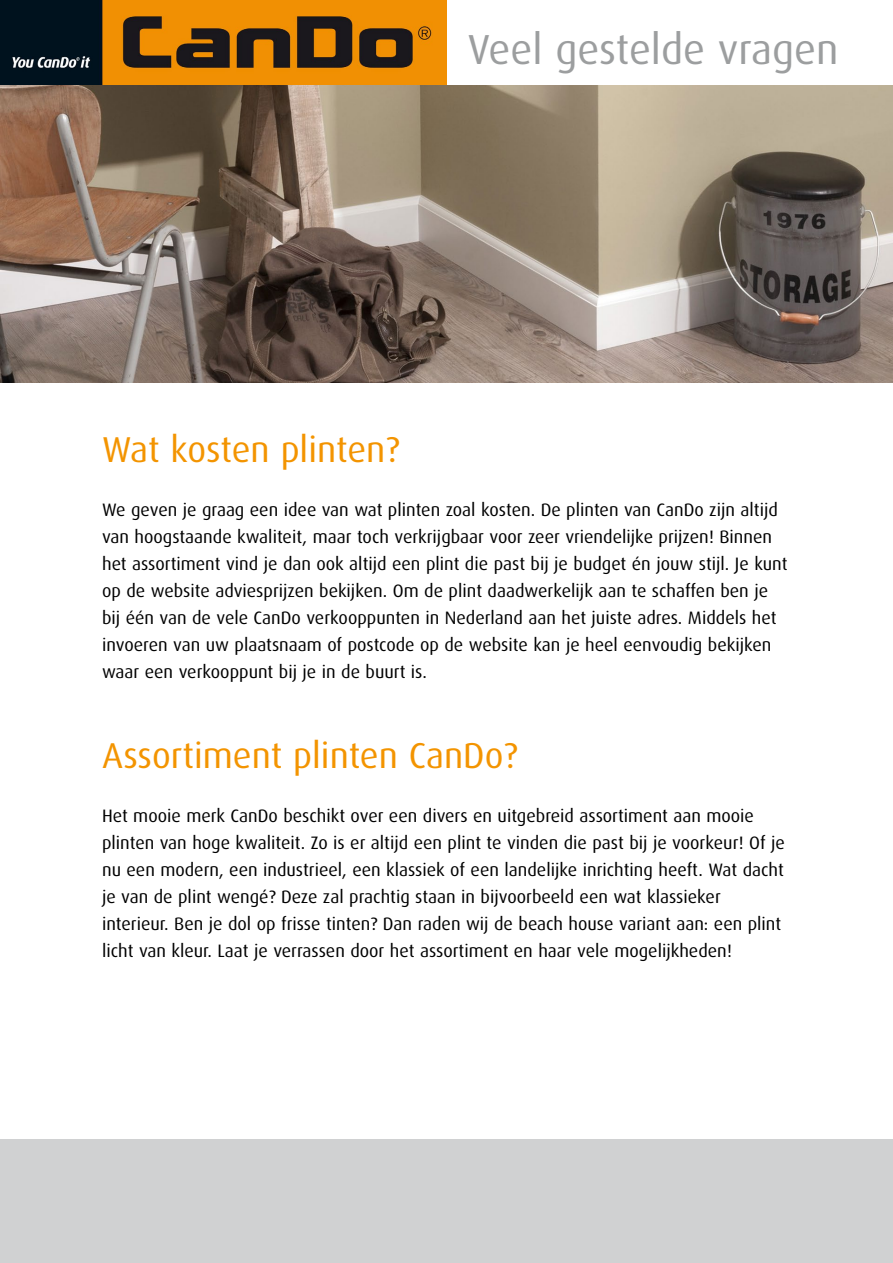
<style>
.page{position:relative;width:893px;height:1263px;background:#fff}
.page>*{position:absolute;margin:0;border:0;box-sizing:border-box;transform-origin:0 0}
.t1{font:42px "Dax";color:#9c9e9f}
.t2{font:36px "Dax";color:#f39400}
.t3{font:18px/27px "Dax";color:#000}
</style>
<div class="page">
<img style="left:0;top:0;width:446px;height:85px">
<div style="left:0;top:1140px;width:893px;height:123px;background:#d0d1d2"></div>
<img style="left:0;top:85px;width:893px;height:298px">
<h1 class="t1" style="left:468px;top:26px;width:372px">Veel gestelde vragen</h1>
<h2 class="t2" style="left:102px;top:429px;width:299px">Wat kosten plinten?</h2>
<p class="t3" style="left:102px;top:496px;width:687px">We geven je graag een idee van wat plinten zoal kosten. De plinten van CanDo zijn altijd van hoogstaande kwaliteit, maar toch verkrijgbaar voor zeer vriendelijke prijzen! Binnen het assortiment vind je dan ook altijd een plint die past bij je budget én jouw stijl. Je kunt op de website adviesprijzen bekijken. Om de plint daadwerkelijk aan te schaffen ben je bij één van de vele CanDo verkooppunten in Nederland aan het juiste adres. Middels het invoeren van uw plaatsnaam of postcode op de website kan je heel eenvoudig bekijken waar een verkooppunt bij je in de buurt is.</p>
<h2 class="t2" style="left:102px;top:735px;width:417px">Assortiment plinten CanDo?</h2>
<p class="t3" style="left:102px;top:802px;width:684px">Het mooie merk CanDo beschikt over een divers en uitgebreid assortiment aan mooie plinten van hoge kwaliteit. Zo is er altijd een plint te vinden die past bij je voorkeur! Of je nu een modern, een industrieel, een klassiek of een landelijke inrichting heeft. Wat dacht je van de plint wengé? Deze zal prachtig staan in bijvoorbeeld een wat klassieker interieur. Ben je dol op frisse tinten? Dan raden wij de beach house variant aan: een plint licht van kleur. Laat je verrassen door het assortiment en haar vele mogelijkheden!</p>
</div>
